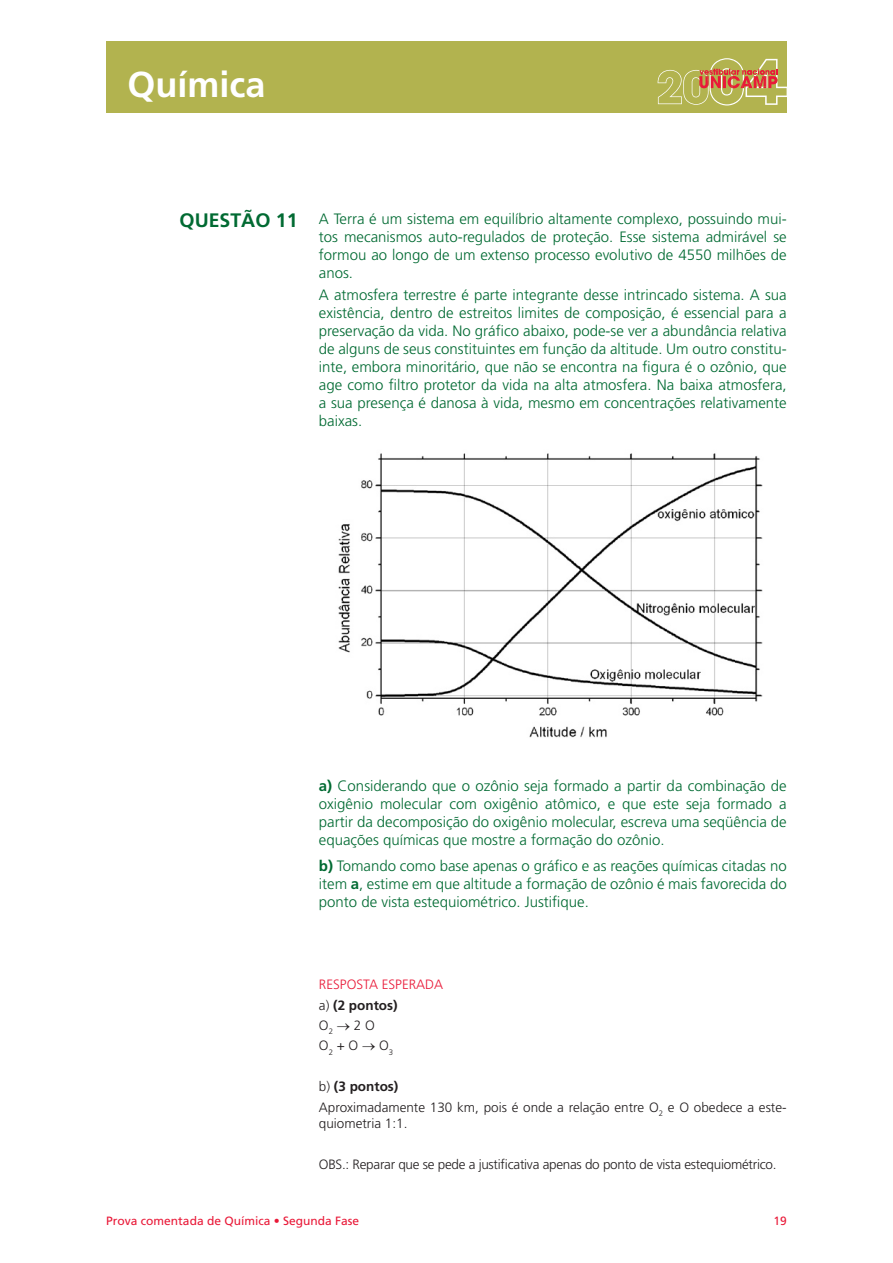
<style>
.page{position:relative;width:893px;height:1263px;background:#fff}
.page>*{position:absolute;margin:0;border:0;box-sizing:border-box;transform-origin:0 0}
.t1{font:700 36px "Frutiger";color:#fff}
.t2{font:700 19.5px "Frutiger";color:#016a32}
.t3{font:300 15px/18px "Frutiger";color:#016a32;text-align:justify}
.t4{font:300 13.5px/20.4px "Frutiger";color:#231f20}
.t5{font:300 13.5px "Frutiger";letter-spacing:-.02em;color:#231f20}
.t6{font:300 13.5px/20.4px "Frutiger";color:#e91938}
.t7{font:12px "Frutiger";color:#e91938}
.s1{font-weight:700}
.s2{color:#231f20}
.s3{font-weight:700;color:#231f20}
</style>
<div class="page">
<div style="left:106px;top:41px;width:681px;height:72px;background:#b2b34f"></div>
<svg style="left:658px;top:58px;width:129px;height:48px"></svg>
<img style="left:338px;top:453px;width:425px;height:285px">
<h1 class="t1" style="left:128px;top:63px;width:140px">Química</h1>
<h2 class="t2" style="left:180px;top:209px;width:120px">QUESTÃO 11</h2>
<p class="t3" style="left:319px;top:210px;width:469px">A Terra é um sistema em equilíbrio altamente complexo, possuindo mui&shy;tos mecanismos auto-regulados de proteção. Esse sistema admirável se formou ao longo de um extenso processo evolutivo de 4550 milhões de anos.</p>
<p class="t3" style="left:319px;top:286px;width:469px">A atmosfera terrestre é parte integrante desse intrincado sistema. A sua existência, dentro de estreitos limites de composição, é essencial para a preservação da vida. No gráfico abaixo, pode-se ver a abundância relativa de alguns de seus constituintes em função da altitude. Um outro constitu&shy;inte, embora minoritário, que não se encontra na figura é o ozônio, que age como filtro protetor da vida na alta atmosfera. Na baixa atmosfera, a sua presença é danosa à vida, mesmo em concentrações relativamente baixas.</p>
<p class="t3" style="left:319px;top:777px;width:469px"><span class="s1">a)</span> Considerando que o ozônio seja formado a partir da combinação de oxigênio molecular com oxigênio atômico, e que este seja formado a partir da decomposição do oxigênio molecular, escreva uma seqüência de equações químicas que mostre a formação do ozônio.</p>
<p class="t3" style="left:319px;top:857px;width:469px"><span class="s1">b)</span> Tomando como base apenas o gráfico e as reações químicas citadas no item <span class="s1">a</span>, estime em que altitude a formação de ozônio é mais favorecida do ponto de vista estequiométrico. Justifique.</p>
<p class="t6" style="left:319px;top:974px;width:126px">RESPOSTA ESPERADA <span class="s2">a)</span> <span class="s3">(2 pontos)<br></span><span class="s2">O</span><sub>2</sub> <span class="s2">→ 2 O<br>O</span><sub>2</sub> <span class="s2">+ O</span> <span class="s2">→ O</span><sub>3</sub></p>
<p class="t4" style="left:319px;top:1077px;width:469px">b) <span class="s1">(3 pontos)<br></span>Aproximadamente 130 km, pois é onde a relação entre O<sub>2</sub> e O obedece a este-</p>
<p class="t4" style="left:319px;top:1113px;width:90px">quiometria 1:1.</p>
<p class="t5" style="left:319px;top:1156px;width:459px">OBS.: Reparar que se pede a justificativa apenas do ponto de vista estequiométrico.</p>
<p class="t7" style="left:106px;top:1214px;width:254px">Prova comentada de Química • Segunda Fase</p>
<p class="t7" style="left:773px;top:1214px;width:15px">19</p>
</div>
